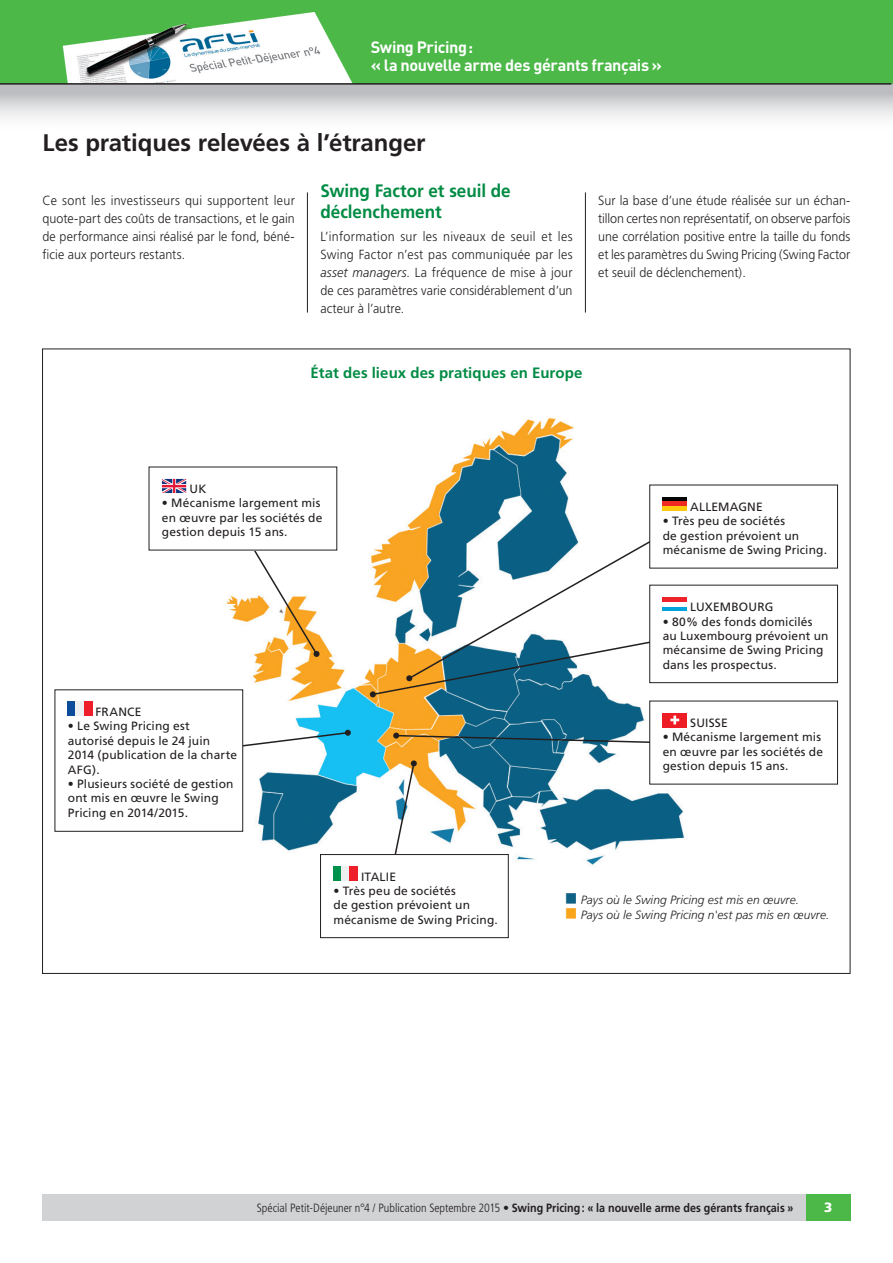
<style>
.page{position:relative;width:893px;height:1263px;background:#fff}
.page>*{position:absolute;margin:0;border:0;box-sizing:border-box;transform-origin:0 0}
.t1{font:700 24px "Frutiger";letter-spacing:-.005em;color:#231f20}
.t2{font:700 18px/21px "Frutiger";color:#008b43;scale:.95 1}
.t3{font:700 16.2px/17.5px "DIN";letter-spacing:-.025em;color:#fff}
.t4{font:700 15px "Frutiger";letter-spacing:.005em;color:#008b43}
.t5{font:900 13.5px "Frutiger";color:#fff}
.t6{font:300 13.2px/18px "Frutiger";color:#231f20;text-align:justify;scale:.95 1}
.t7{font:12px/14.4px "Frutiger";letter-spacing:.015em;color:#231f20}
.t8{font:300 condensed 12px "Frutiger";color:#231f20}
.t9{font:italic 300 12px "Frutiger";letter-spacing:.005em;color:#231f20}
.s1{font-style:italic}
.s2{color:#0e6084}
.s3{color:#f9a51b}
.s4{font-weight:700;font-stretch:normal}
</style>
<div class="page">
<div style="left:0;top:0;width:893px;height:84px;background:#4cb848"></div>
<img style="left:62px;top:12px;width:291px;height:71px">
<div style="left:0;top:84px;width:893px;height:49px;background:linear-gradient(to bottom,#b4b5b8,#fff)"></div>
<hr style="left:0;top:83px;width:891px;height:2px;background:#231f20">
<div style="left:43px;top:1194px;width:807px;height:26px;background:#d1d2d4"></div>
<div style="left:806px;top:1194px;width:44px;height:26px;background:#4cb848"></div>
<hr style="left:307px;top:192px;width:1px;height:121px;background:#231f20">
<hr style="left:585px;top:192px;width:1px;height:121px;background:#231f20">
<img style="left:219px;top:418px;width:480px;height:452px">
<svg style="left:238px;top:550px;width:82px;height:107px"></svg>
<svg style="left:243px;top:730px;width:108px;height:25px"></svg>
<svg style="left:386px;top:760px;width:31px;height:94px"></svg>
<svg style="left:370px;top:524px;width:309px;height:173px"></svg>
<svg style="left:393px;top:733px;width:257px;height:11px;background:#597977"></svg>
<div style="left:149px;top:467px;width:188px;height:83px;background:#fff"></div>
<svg style="left:162px;top:479px;width:24px;height:14px"></svg>
<div style="left:55px;top:690px;width:188px;height:141px;background:#fff"></div>
<div style="left:68px;top:702px;width:8px;height:14px;background:#0d4c9b"></div>
<div style="left:76px;top:702px;width:8px;height:14px;background:#edeff0"></div>
<div style="left:84px;top:702px;width:8px;height:14px;background:#ee1f2b"></div>
<div style="left:650px;top:701px;width:187px;height:83px;background:#fff"></div>
<div style="left:663px;top:713px;width:24px;height:14px;background:#ee1c25"></div>
<svg style="left:670px;top:716px;width:9px;height:8px"></svg>
<div style="left:650px;top:585px;width:187px;height:98px;background:#fff"></div>
<div style="left:663px;top:606px;width:24px;height:5px;background:#00a3db"></div>
<div style="left:663px;top:597px;width:24px;height:5px;background:#ee222b"></div>
<div style="left:650px;top:585px;width:188px;height:98px;border:1px solid #231f20"></div>
<div style="left:650px;top:485px;width:187px;height:83px;background:#fff"></div>
<div style="left:663px;top:497px;width:24px;height:5px;background:#030505"></div>
<hr style="left:663px;top:502px;width:24px;height:4px;background:#ee2a23">
<div style="left:663px;top:506px;width:24px;height:5px;background:#fecb0e"></div>
<div style="left:321px;top:854px;width:187px;height:84px;background:#fff"></div>
<div style="left:333px;top:866px;width:9px;height:15px;background:#00924c"></div>
<div style="left:342px;top:866px;width:8px;height:15px;background:#edeff0"></div>
<div style="left:350px;top:866px;width:8px;height:15px;background:#ee1f2b"></div>
<div style="left:320px;top:854px;width:188px;height:84px;border:1px solid #231f20"></div>
<h3 class="t3" style="left:371px;top:38px;width:293px">Swing Pricing:<br>« la nouvelle arme des gérants français »</h3>
<h1 class="t1" style="left:43px;top:129px;width:385px">Les pratiques relevées à l’étranger</h1>
<p class="t6" style="left:43px;top:191px;width:267px">Ce sont les investisseurs qui supportent leur quote-part des coûts de transactions, et le gain de performance ainsi réalisé par le fond, béné&shy;ficie aux porteurs restants.</p>
<h2 class="t2" style="left:320px;top:180px;width:202px">Swing Factor et seuil de déclenchement</h2>
<p class="t6" style="left:320px;top:227px;width:267px">L’information sur les niveaux de seuil et les Swing Factor n’est pas communiquée par les <span class="s1">asset managers</span>. La fréquence de mise à jour de ces paramètres varie considérablement d’un acteur à l’autre.</p>
<p class="t6" style="left:598px;top:191px;width:267px">Sur la base d’une étude réalisée sur un échan&shy;tillon certes non représentatif, on observe parfois une corrélation positive entre la taille du fonds et les paramètres du Swing Pricing (Swing Factor et seuil de déclenchement).</p>
<p class="t4" style="left:310px;top:364px;width:273px">État des lieux des pratiques en Europe</p>
<p class="t7" style="left:190px;top:481px;width:18px">UK</p>
<p class="t7" style="left:162px;top:496px;width:162px">• Mécanisme largement mis en œuvre par les sociétés de gestion depuis 15 ans.</p>
<p class="t7" style="left:95px;top:704px;width:47px">FRANCE</p>
<p class="t7" style="left:68px;top:719px;width:171px">• Le Swing Pricing est autorisé depuis le 24 juin<br>2014 (publication de la charte<br>AFG).</p>
<p class="t7" style="left:68px;top:776px;width:167px">• Plusieurs société de gestion ont mis en œuvre le Swing<br>Pricing en 2014/2015.</p>
<p class="t7" style="left:690px;top:500px;width:74px">ALLEMAGNE</p>
<p class="t7" style="left:663px;top:514px;width:166px">• Très peu de sociétés<br>de gestion prévoient un mécanisme de Swing Pricing.</p>
<p class="t7" style="left:690px;top:600px;width:85px">LUXEMBOURG</p>
<p class="t7" style="left:663px;top:614px;width:167px">• 80% des fonds domicilés au Luxembourg prévoient un mécansime de Swing Pricing dans les prospectus.</p>
<p class="t7" style="left:690px;top:715px;width:39px">SUISSE</p>
<p class="t7" style="left:663px;top:730px;width:162px">• Mécanisme largement mis en œuvre par les sociétés de gestion depuis 15 ans.</p>
<p class="t7" style="left:361px;top:869px;width:36px">ITALIE</p>
<p class="t7" style="left:333px;top:883px;width:166px">• Très peu de sociétés<br>de gestion prévoient un mécanisme de Swing Pricing.</p>
<p class="t9" style="left:565px;top:893px;width:236px"><span class="s2">■</span> Pays où le Swing Pricing est mis en œuvre.</p>
<p class="t9" style="left:565px;top:908px;width:266px"><span class="s3">■</span> Pays où le Swing Pricing n'est pas mis en œuvre.</p>
<p class="t8" style="left:257px;top:1201px;width:538px">Spécial Petit-Déjeuner n°4 / Publication Septembre 2015 • <span class="s4">Swing Pricing: « la nouvelle arme des gérants français »</span></p>
<p class="t5" style="left:824px;top:1199px;width:10px">3</p>
</div>
